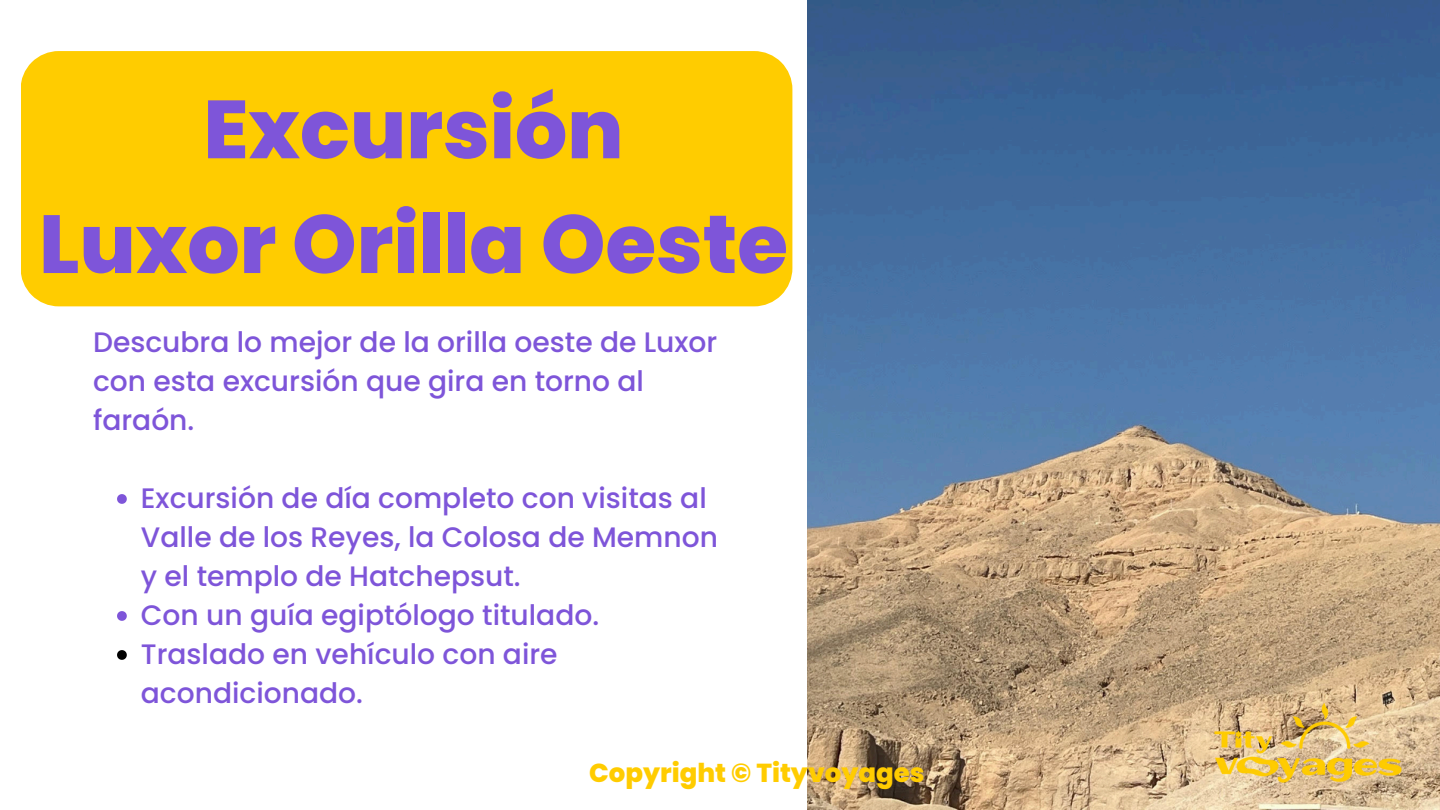
<style>
.page{position:relative;width:1440px;height:810px;background:#fff}
.page>*{position:absolute;margin:0;border:0;box-sizing:border-box;transform-origin:0 0}
.t1{font:800 82.2px/114.8px "Poppins";color:#7e55d9;text-align:center}
.t2{font:500 28.1px/39px "Poppins";color:#7e55d9}
.t3{font:800 26px "Poppins";color:#fc0}
</style>
<div class="page">
<img style="left:808px;top:0;width:632px;height:810px">
<div style="left:21px;top:51px;width:771px;height:255px;background:#fc0"></div>
<img style="left:1207px;top:693px;width:202px;height:100px">
<svg style="left:117px;top:494px;width:10px;height:10px"></svg>
<svg style="left:117px;top:611px;width:10px;height:10px"></svg>
<svg style="left:117px;top:650px;width:10px;height:10px"></svg>
<p class="t1" style="left:39px;top:72px;width:750px">Excursión<br>Luxor Orilla Oeste</p>
<h1 class="t2" style="left:93px;top:323px;width:626px">Descubra lo mejor de la orilla oeste de Luxor con esta excursión que gira en torno al faraón.</h1>
<h2 class="t2" style="left:141px;top:479px;width:579px">Excursión de día completo con visitas al<br>Valle de los Reyes, la Colosa de Memnon y el templo de Hatchepsut.</h2>
<p class="t2" style="left:141px;top:596px;width:460px">Con un guía egiptólogo titulado.</p>
<p class="t2" style="left:141px;top:635px;width:418px">Traslado en vehículo con aire acondicionado.</p>
<h2 class="t3" style="left:589px;top:754px;width:337px">Copyright © Tityvoyages</h2>
</div>
